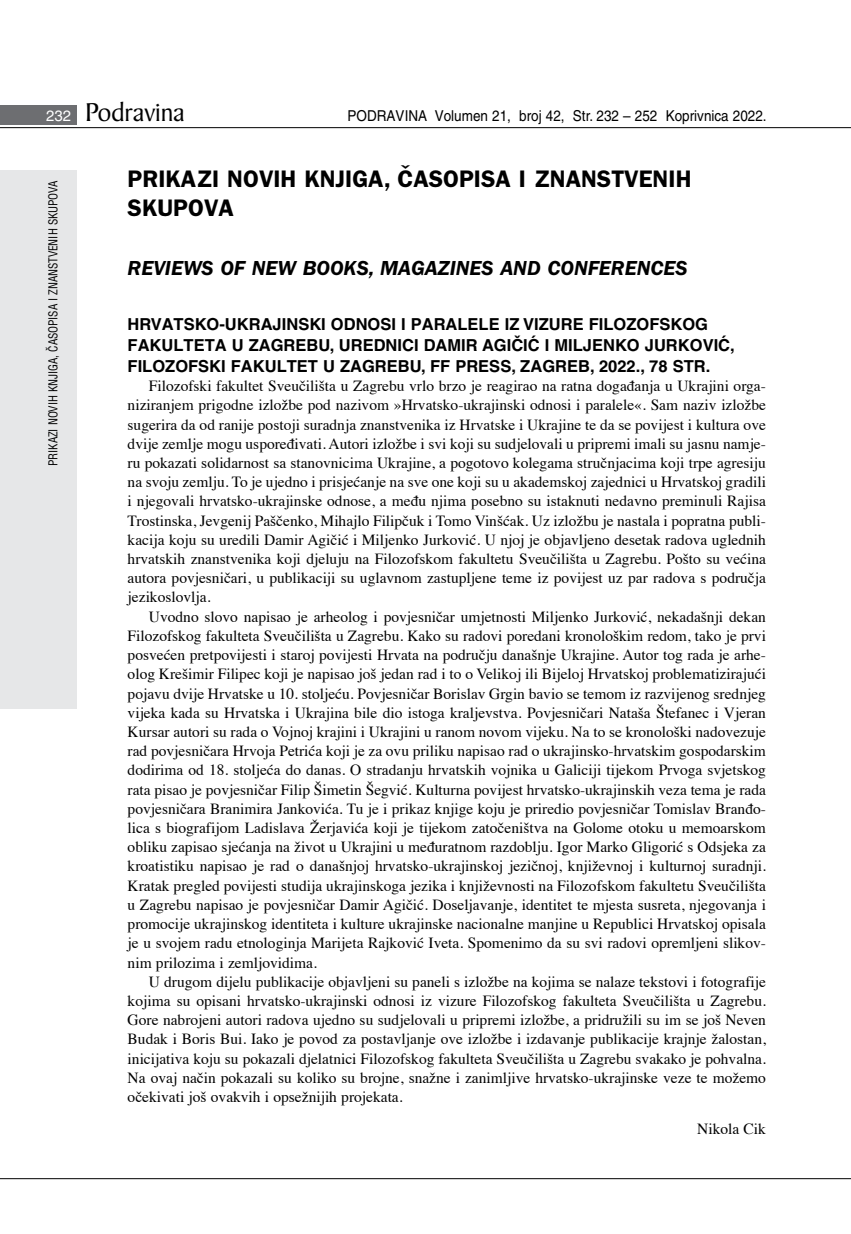
<style>
.page{position:relative;width:851px;height:1234px;background:#fff}
.page>*{position:absolute;margin:0;border:0;box-sizing:border-box;transform-origin:0 0}
.t1{font:27.6px "Baker Signet BT";color:#000}
.t2{font:600 24px/28.8px "ITC Franklin Gothic Skin 29";color:#000}
.t3{font:italic 600 21px "ITC Franklin Gothic Skin 29";color:#000}
.t4{font:700 16.5px/21px "Helvetica LT Skin 29";color:#000}
.t5{font:15.45px/19.2px "Times";color:#000;text-align:justify}
.t6{font:15px "Helvetica LT Skin 29";color:#000;scale:.9 1}
.t7{font:condensed 12px "Helvetica LT Skin 29";letter-spacing:-.005em;color:#000;scale:.95 1}
.s1{font-family:"Helvetica LT Skin 29";font-size:15px;color:#fff}
</style>
<div class="page">
<div style="left:0;top:170px;width:77px;height:538px;background:#e6e7e8"></div>
<div style="left:0;top:105px;width:77px;height:19px;background:#6d6e71"></div>
<hr style="left:0;top:127px;width:850px;height:1px;background:#000">
<hr style="left:0;top:1177px;width:850px;height:1px;background:#000">
<h1 class="t1" style="left:46px;top:95px;width:140px"><span class="s1">232</span> Podravina</h1>
<p class="t6" style="left:347px;top:107px;width:467px">PODRAVINA Volumen 21, broj 42, Str. 232 – 252 Koprivnica 2022.</p>
<p class="t7" style="left:46px;top:466px;width:302px;rotate:-90deg">PRIKAZI NOVIH KNJIGA, ČASOPISA I ZNANSTVENIH SKUPOVA</p>
<h2 class="t2" style="left:128px;top:164px;width:565px">PRIKAZI NOVIH KNJIGA, ČASOPISA I ZNANSTVENIH<br>SKUPOVA</h2>
<h3 class="t3" style="left:128px;top:256px;width:561px">REVIEWS OF NEW BOOKS, MAGAZINES AND CONFERENCES</h3>
<p class="t4" style="left:128px;top:313px;width:608px">HRVATSKO-UKRAJINSKI ODNOSI I PARALELE IZ VIZURE FILOZOFSKOG<br>FAKULTETA U ZAGREBU, UREDNICI DAMIR AGIČIĆ I MILJENKO JURKOVIĆ,<br>FILOZOFSKI FAKULTET U ZAGREBU, FF PRESS, ZAGREB, 2022., 78 STR.</p>
<p class="t5" style="left:128px;top:375px;width:639px;text-indent:21px">Filozofski fakultet Sveučilišta u Zagrebu vrlo brzo je reagirao na ratna događanja u Ukrajini orga&shy;niziranjem prigodne izložbe pod nazivom »Hrvatsko-ukrajinski odnosi i paralele«. Sam naziv izložbe sugerira da od ranije postoji suradnja znanstvenika iz Hrvatske i Ukrajine te da se povijest i kultura ove dvije zemlje mogu uspoređivati. Autori izložbe i svi koji su sudjelovali u pripremi imali su jasnu namje&shy;ru pokazati solidarnost sa stanovnicima Ukrajine, a pogotovo kolegama stručnjacima koji trpe agresiju na svoju zemlju. To je ujedno i prisjećanje na sve one koji su u akademskoj zajednici u Hrvatskoj gradili i njegovali hrvatsko-ukrajinske odnose, a među njima posebno su istaknuti nedavno preminuli Rajisa Trostinska, Jevgenij Paščenko, Mihajlo Filipčuk i Tomo Vinšćak. Uz izložbu je nastala i popratna publi&shy;kacija koju su uredili Damir Agičić i Miljenko Jurković. U njoj je objavljeno desetak radova uglednih hrvatskih znanstvenika koji djeluju na Filozofskom fakultetu Sveučilišta u Zagrebu. Pošto su većina autora povjesničari, u publikaciji su uglavnom zastupljene teme iz povijest uz par radova s područja jezikoslovlja.</p>
<p class="t5" style="left:128px;top:605px;width:639px;text-indent:21px">Uvodno slovo napisao je arheolog i povjesničar umjetnosti Miljenko Jurković, nekadašnji dekan Filozofskog fakulteta Sveučilišta u Zagrebu. Kako su radovi poredani kronološkim redom, tako je prvi posvećen pretpovijesti i staroj povijesti Hrvata na području današnje Ukrajine. Autor tog rada je arhe&shy;olog Krešimir Filipec koji je napisao još jedan rad i to o Velikoj ili Bijeloj Hrvatskoj problematizirajući pojavu dvije Hrvatske u 10. stoljeću. Povjesničar Borislav Grgin bavio se temom iz razvijenog srednjeg vijeka kada su Hrvatska i Ukrajina bile dio istoga kraljevstva. Povjesničari Nataša Štefanec i Vjeran Kursar autori su rada o Vojnoj krajini i Ukrajini u ranom novom vijeku. Na to se kronološki nadovezuje rad povjesničara Hrvoja Petrića koji je za ovu priliku napisao rad o ukrajinsko-hrvatskim gospodarskim dodirima od 18. stoljeća do danas. O stradanju hrvatskih vojnika u Galiciji tijekom Prvoga svjetskog rata pisao je povjesničar Filip Šimetin Šegvić. Kulturna povijest hrvatsko-ukrajinskih veza tema je rada povjesničara Branimira Jankovića. Tu je i prikaz knjige koju je priredio povjesničar Tomislav Branđo&shy;lica s biografijom Ladislava Žerjavića koji je tijekom zatočeništva na Golome otoku u memoarskom obliku zapisao sjećanja na život u Ukrajini u međuratnom razdoblju. Igor Marko Gligorić s Odsjeka za kroatistiku napisao je rad o današnjoj hrvatsko-ukrajinskoj jezičnoj, književnoj i kulturnoj suradnji.<br>Kratak pregled povijesti studija ukrajinskoga jezika i književnosti na Filozofskom fakultetu Sveučilišta u Zagrebu napisao je povjesničar Damir Agičić. Doseljavanje, identitet te mjesta susreta, njegovanja i promocije ukrajinskog identiteta i kulture ukrajinske nacionalne manjine u Republici Hrvatskoj opisala je u svojem radu etnologinja Marijeta Rajković Iveta. Spomenimo da su svi radovi opremljeni slikov&shy;nim prilozima i zemljovidima.</p>
<p class="t5" style="left:128px;top:970px;width:639px;text-indent:21px">U drugom dijelu publikacije objavljeni su paneli s izložbe na kojima se nalaze tekstovi i fotografije kojima su opisani hrvatsko-ukrajinski odnosi iz vizure Filozofskog fakulteta Sveučilišta u Zagrebu.<br>Gore nabrojeni autori radova ujedno su sudjelovali u pripremi izložbe, a pridružili su im se još Neven Budak i Boris Bui. Iako je povod za postavljanje ove izložbe i izdavanje publikacije krajnje žalostan, inicijativa koju su pokazali djelatnici Filozofskog fakulteta Sveučilišta u Zagrebu svakako je pohvalna.<br>Na ovaj način pokazali su koliko su brojne, snažne i zanimljive hrvatsko-ukrajinske veze te možemo očekivati još ovakvih i opsežnijih projekata.</p>
<p class="t5" style="left:697px;top:1117px;width:70px">Nikola Cik</p>
</div>
